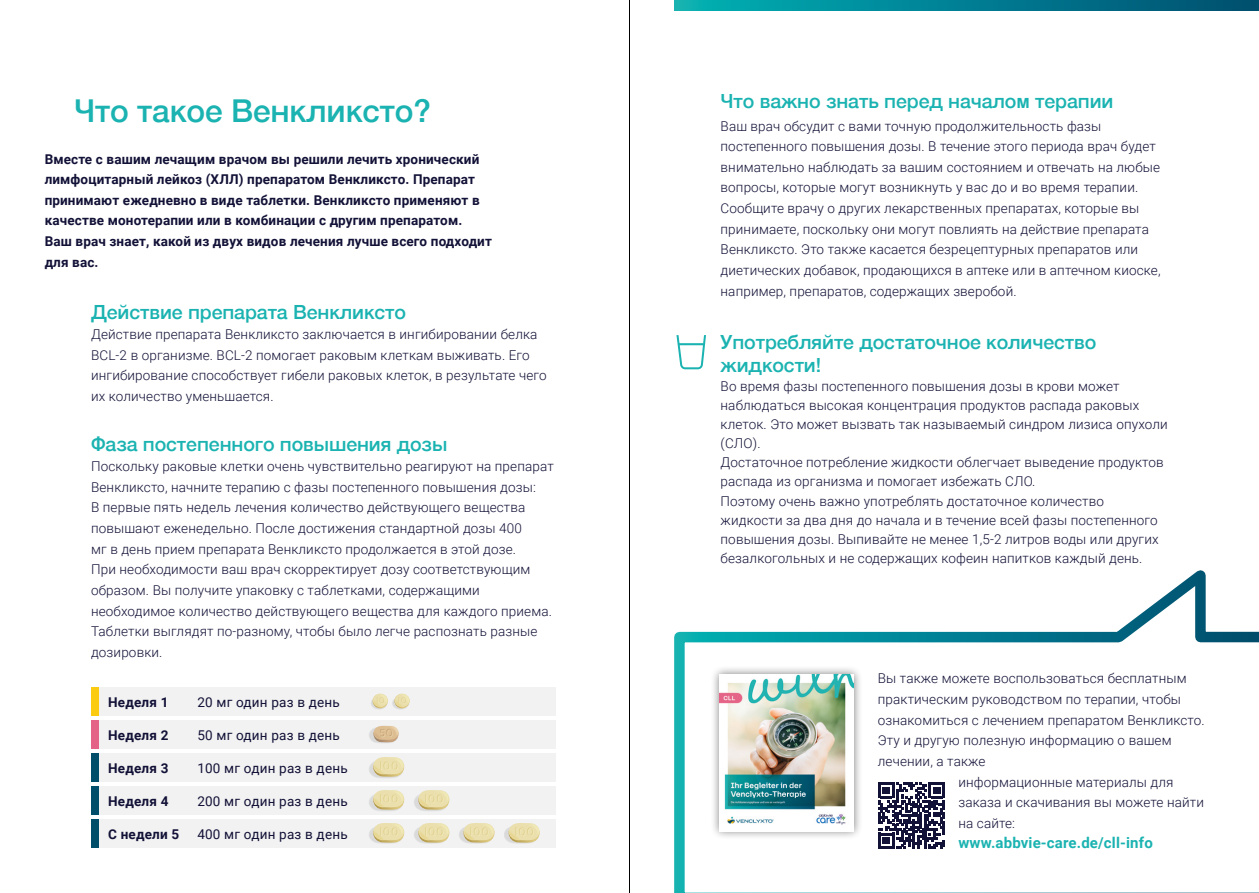
<style>
.page{position:relative;width:1259px;height:893px;background:#fff}
.page>*{position:absolute;margin:0;border:0;box-sizing:border-box;transform-origin:0 0}
.t1{font:500 31.5px "Helvetica Neue";letter-spacing:-.005em;color:#1ab3b1}
.t2{font:500 19.5px/22.5px "Helvetica Neue";letter-spacing:-.005em;color:#1ab3b1}
.t3{font:700 15px "Roboto";letter-spacing:.01em;color:#1ab3b1}
.t4{font:300 13.5px/20.7px "Roboto";letter-spacing:.01em;color:#121137}
.t5{font:700 13.5px/20.7px "Roboto";letter-spacing:.01em;color:#121137}
.t6{font:13.5px "Roboto";letter-spacing:.015em;color:#121137}
</style>
<div class="page">
<svg style="left:674px;top:0;width:585px;height:11px;background:#007f92"></svg>
<div style="left:91px;top:687px;width:464px;height:29px;background:#f2f2f2"></div>
<div style="left:91px;top:720px;width:464px;height:29px;background:#f2f2f2"></div>
<div style="left:91px;top:753px;width:464px;height:29px;background:#f2f2f2"></div>
<div style="left:91px;top:786px;width:464px;height:29px;background:#f2f2f2"></div>
<div style="left:91px;top:819px;width:464px;height:29px;background:#f2f2f2"></div>
<svg style="left:674px;top:570px;width:585px;height:323px"></svg>
<svg style="left:878px;top:782px;width:67px;height:67px"></svg>
<div style="left:710px;top:665px;width:153px;height:176px;background:#000;opacity:.5"></div>
<img style="left:719px;top:675px;width:135px;height:156px">
<div style="left:91px;top:720px;width:7px;height:29px;background:#e46487"></div>
<div style="left:91px;top:753px;width:7px;height:29px;background:#004d6a"></div>
<div style="left:91px;top:786px;width:7px;height:29px;background:#004d6a"></div>
<div style="left:91px;top:819px;width:7px;height:29px;background:#004d6a"></div>
<div style="left:91px;top:687px;width:7px;height:29px;background:#fbcb11"></div>
<img style="left:369px;top:725px;width:19px;height:18px">
<img style="left:388px;top:726px;width:11px;height:17px">
<img style="left:369px;top:763px;width:4px;height:13px">
<img style="left:371px;top:693px;width:12px;height:16px">
<svg style="left:373px;top:694px;width:15px;height:14px"></svg>
<svg style="left:373px;top:694px;width:15px;height:13px"></svg>
<svg style="left:377px;top:697px;width:8px;height:7px"></svg>
<img style="left:392px;top:693px;width:18px;height:16px">
<img style="left:369px;top:796px;width:4px;height:13px">
<img style="left:369px;top:828px;width:4px;height:13px">
<svg style="left:373px;top:757px;width:32px;height:87px"></svg>
<img style="left:459px;top:828px;width:4px;height:13px">
<svg style="left:463px;top:823px;width:32px;height:21px"></svg>
<img style="left:414px;top:796px;width:4px;height:13px">
<img style="left:414px;top:828px;width:4px;height:13px">
<svg style="left:418px;top:790px;width:32px;height:54px"></svg>
<img style="left:504px;top:828px;width:5px;height:14px">
<svg style="left:509px;top:823px;width:31px;height:21px"></svg>
<svg style="left:676px;top:335px;width:30px;height:34px"></svg>
<hr style="left:629px;top:0;width:1px;height:893px;background:#000">
<h1 class="t1" style="left:74px;top:86px;width:358px">Что такое Венкликсто?</h1>
<p class="t5" style="left:45px;top:148px;width:449px">Вместе с вашим лечащим врачом вы решили лечить хронический лимфоцитарный лейкоз (ХЛЛ) препаратом Венкликсто. Препарат принимают ежедневно в виде таблетки. Венкликсто применяют в качестве монотерапии или в комбинации с другим препаратом.<br>Ваш врач знает, какой из двух видов лечения лучше всего подходит для вас.</p>
<h2 class="t2" style="left:91px;top:299px;width:316px">Действие препарата Венкликсто</h2>
<p class="t4" style="left:91px;top:324px;width:457px">Действие препарата Венкликсто заключается в ингибировании белка BCL-2 в организме. BCL-2 помогает раковым клеткам выживать. Его ингибирование способствует гибели раковых клеток, в результате чего их количество уменьшается.</p>
<h2 class="t2" style="left:91px;top:431px;width:358px">Фаза постепенного повышения дозы</h2>
<p class="t4" style="left:91px;top:455px;width:464px">Поскольку раковые клетки очень чувствительно реагируют на препарат Венкликсто, начните терапию с фазы постепенного повышения дозы:<br>В первые пять недель лечения количество действующего вещества повышают еженедельно. После достижения стандартной дозы 400<br>мг в день прием препарата Венкликсто продолжается в этой дозе.<br>При необходимости ваш врач скорректирует дозу соответствующим образом. Вы получите упаковку с таблетками, содержащими необходимое количество действующего вещества для каждого приема.<br>Таблетки выглядят по-разному, чтобы было легче распознать разные дозировки.</p>
<p class="t5" style="left:108px;top:691px;width:62px">Неделя 1</p>
<p class="t6" style="left:197px;top:692px;width:144px">20 мг один раз в день</p>
<p class="t5" style="left:108px;top:724px;width:62px">Неделя 2</p>
<p class="t6" style="left:197px;top:725px;width:144px">50 мг один раз в день</p>
<p class="t5" style="left:108px;top:757px;width:62px">Неделя 3</p>
<p class="t6" style="left:197px;top:758px;width:152px">100 мг один раз в день</p>
<p class="t5" style="left:108px;top:790px;width:62px">Неделя 4</p>
<p class="t6" style="left:197px;top:791px;width:152px">200 мг один раз в день</p>
<p class="t5" style="left:108px;top:823px;width:73px">С недели 5</p>
<p class="t6" style="left:197px;top:825px;width:152px">400 мг один раз в день</p>
<h2 class="t2" style="left:720px;top:89px;width:394px">Что важно знать перед началом терапии</h2>
<p class="t4" style="left:720px;top:115px;width:441px">Ваш врач обсудит с вами точную продолжительность фазы постепенного повышения дозы. В течение этого периода врач будет внимательно наблюдать за вашим состоянием и отвечать на любые вопросы, которые могут возникнуть у вас до и во время терапии.<br>Сообщите врачу о других лекарственных препаратах, которые вы принимаете, поскольку они могут повлиять на действие препарата Венкликсто. Это также касается безрецептурных препаратов или диетических добавок, продающихся в аптеке или в аптечном киоске, например, препаратов, содержащих зверобой.</p>
<h2 class="t2" style="left:720px;top:329px;width:377px">Употребляйте достаточное количество жидкости!</h2>
<p class="t4" style="left:720px;top:376px;width:449px;line-height:19.2px">Во время фазы постепенного повышения дозы в крови может наблюдаться высокая концентрация продуктов распада раковых клеток. Это может вызвать так называемый синдром лизиса опухоли (СЛО).<br>Достаточное потребление жидкости облегчает выведение продуктов распада из организма и помогает избежать СЛО.<br>Поэтому очень важно употреблять достаточное количество жидкости за два дня до начала и в течение всей фазы постепенного повышения дозы. Выпивайте не менее 1,5-2 литров воды или других безалкогольных и не содержащих кофеин напитков каждый день.</p>
<p class="t4" style="left:878px;top:668px;width:310px">Вы также можете воспользоваться бесплатным</p>
<p class="t4" style="left:878px;top:688px;width:305px">практическим руководством по терапии, чтобы</p>
<p class="t4" style="left:878px;top:709px;width:328px">ознакомиться с лечением препаратом Венкликсто.</p>
<p class="t4" style="left:878px;top:730px;width:295px">Эту и другую полезную информацию о вашем</p>
<p class="t4" style="left:878px;top:750px;width:109px">лечении, а также</p>
<p class="t4" style="left:958px;top:771px;width:216px">информационные материалы для</p>
<p class="t4" style="left:958px;top:791px;width:247px">заказа и скачивания вы можете найти</p>
<p class="t4" style="left:958px;top:812px;width:58px">на сайте:</p>
<p class="t3" style="left:958px;top:832px;width:196px">www.abbvie-care.de/cll-info</p>
</div>
